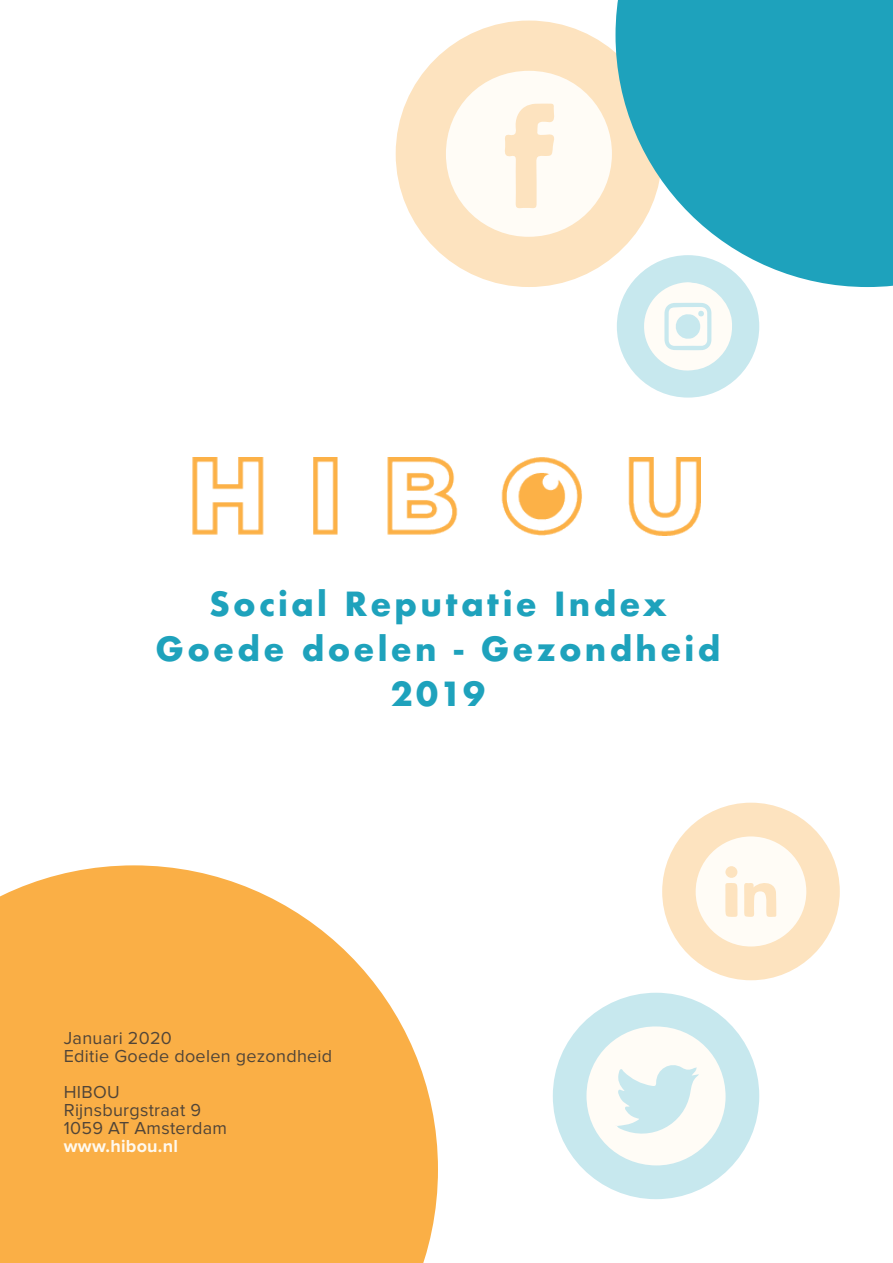
<style>
.page{position:relative;width:893px;height:1263px;background:#fff}
.page>*{position:absolute;margin:0;border:0;box-sizing:border-box;transform-origin:0 0}
.t1{font:700 32.4px/45.2px "Futura";letter-spacing:.1em;color:#1ea2bc;text-align:center}
.t2{font:18px/18px "Proxima Nova";letter-spacing:.015em;color:#514538}
.t3{font:700 18px "Proxima Nova";letter-spacing:.015em;color:#fff9ee}
</style>
<div class="page">
<div style="left:553px;top:993px;width:206px;height:206px;background:#c7e8ee;border-radius:50%"></div>
<svg style="left:586px;top:1026px;width:140px;height:140px"></svg>
<img style="left:192px;top:457px;width:509px;height:79px">
<svg style="left:0;top:865px;width:438px;height:398px;background:#fab85d"></svg>
<div style="left:396px;top:21px;width:266px;height:266px;background:#fde3bf;border-radius:50%"></div>
<svg style="left:446px;top:71px;width:166px;height:166px"></svg>
<svg style="left:615px;top:0;width:278px;height:287px;background:#3eadc2"></svg>
<div style="left:662px;top:803px;width:178px;height:177px;background:#fde3bf;border-radius:50%"></div>
<svg style="left:695px;top:836px;width:112px;height:111px"></svg>
<div style="left:617px;top:255px;width:142px;height:143px;background:#c7e8ee;border-radius:50%"></div>
<svg style="left:644px;top:282px;width:88px;height:89px"></svg>
<h1 class="t1" style="left:156px;top:581px;width:566px">Social Reputatie Index<br>Goede doelen - Gezondheid<br>2019</h1>
<p class="t2" style="left:64px;top:1029px;width:270px">Januari 2020<br>Editie Goede doelen gezondheid</p>
<p class="t2" style="left:64px;top:1083px;width:165px">HIBOU<br>Rijnsburgstraat 9<br>1059 AT Amsterdam</p>
<p class="t3" style="left:64px;top:1136px;width:116px">www.hibou.nl</p>
</div>
